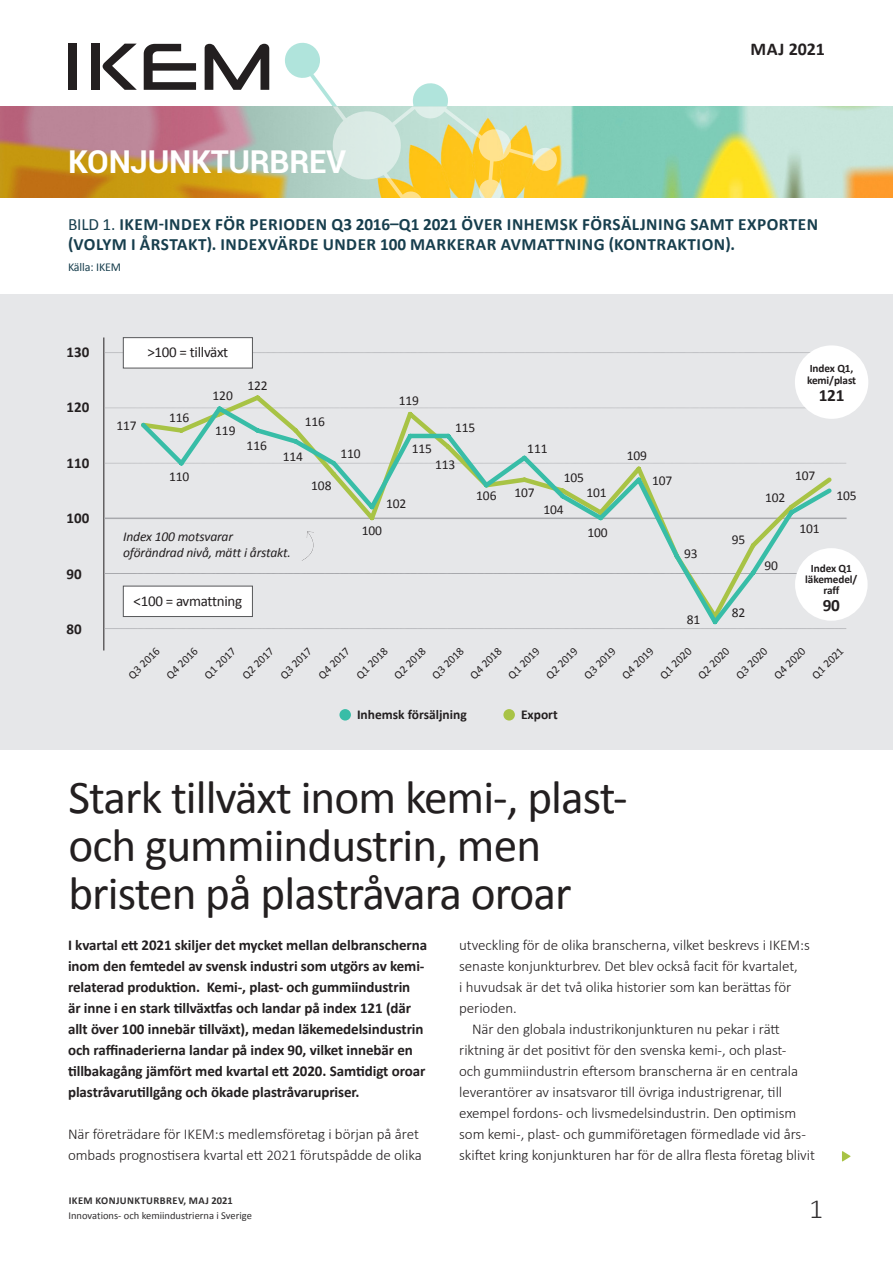
<style>
.page{position:relative;width:893px;height:1263px;background:#fff}
.page>*{position:absolute;margin:0;border:0;box-sizing:border-box;transform-origin:0 0}
.t1{font:47.25px/48px "Calibri";letter-spacing:-.02em;color:#231f20}
.t2{font:700 31.5px "Roboto";letter-spacing:-.01em;color:#fff}
.t3{font:300 27.75px "Calibri";color:#312f30}
.t4{font:700 18px "Calibri";letter-spacing:-.005em;color:#231f20}
.Brödtext{font:700 17.25px/20.2px "Calibri";letter-spacing:.03em;color:#173e4d}
.Brödtext-2{font:700 17.25px "Calibri";color:#231f20}
.t5{font:300 15px/21px "Calibri";letter-spacing:-.005em;color:#231f20}
.Brödtext-3{font:700 15px/21px "Calibri";letter-spacing:-.005em;color:#231f20}
.Brödtext-4{font:15px "Calibri";letter-spacing:-.02em;color:#231f20}
.Brödtext-5{font:13.5px "Calibri";letter-spacing:-.01em;color:#231f20}
.Brödtext-6{font:italic 13.5px/16.5px "Calibri";letter-spacing:-.01em;color:#231f20}
.Brödtext-7{font:700 13.5px "Calibri";color:#231f20}
.Brödtext-8{font:12px "Calibri";letter-spacing:-.01em;color:#173e4d}
.Brödtext-9{font:11.4px "Calibri";color:#231f20}
.Brödtext-10{font:700 11.25px/11.2px "Calibri";letter-spacing:-.01em;color:#231f20}
.t6{font:10.5px "Calibri";color:#312f30}
.t7{font:700 10.5px "Calibri";letter-spacing:.04em;color:#312f30}
.s1{font-weight:400}
</style>
<div class="page">
<svg style="left:842px;top:1151px;width:8px;height:11px"></svg>
<img style="left:0;top:106px;width:893px;height:92px">
<div style="left:68px;top:44px;width:9px;height:46px;background:#231f20"></div>
<div style="left:91px;top:44px;width:9px;height:46px;background:#231f20"></div>
<svg style="left:205px;top:44px;width:64px;height:46px"></svg>
<svg style="left:103px;top:44px;width:34px;height:46px"></svg>
<svg style="left:144px;top:44px;width:52px;height:46px"></svg>
<svg style="left:285px;top:42px;width:272px;height:156px"></svg>
<div style="left:0;top:294px;width:893px;height:455px;background:#e6e7e9"></div>
<hr style="left:104px;top:337px;width:1px;height:313px;background:#231f20">
<div style="left:102px;top:406px;width:745px;height:5px;background:#dadbdd"></div>
<div style="left:102px;top:461px;width:745px;height:5px;background:#fff;opacity:.12"></div>
<hr style="left:104px;top:518px;width:742px;height:1px;background:#a8a9ad">
<div style="left:102px;top:627px;width:745px;height:5px;background:#fff;opacity:.12"></div>
<hr style="left:102px;top:572px;width:745px;height:4px;background:#fff;opacity:.12">
<div style="left:102px;top:351px;width:745px;height:5px;background:#fff;opacity:.12"></div>
<div style="left:339px;top:709px;width:12px;height:11px;background:#38bda7;border-radius:50%"></div>
<div style="left:503px;top:709px;width:12px;height:11px;background:#a8c345;border-radius:50%"></div>
<div style="left:123px;top:337px;width:130px;height:31px;background:#fff;border:1px solid #57585a"></div>
<div style="left:123px;top:586px;width:130px;height:31px;background:#fff;border:1px solid #57585a"></div>
<svg style="left:137px;top:402px;width:698px;height:226px"></svg>
<div style="left:795px;top:345px;width:73px;height:74px;background:#fff;border-radius:50%"></div>
<div style="left:795px;top:548px;width:73px;height:73px;background:#fff;border-radius:50%"></div>
<p class="t2" style="left:68px;top:140px;width:280px">KONJUNKTURBREV</p>
<p class="t4" style="left:750px;top:38px;width:76px">MAJ 2021</p>
<p class="Brödtext" style="left:68px;top:214px;width:752px"><span class="s1">BILD 1.</span> IKEM-INDEX FÖR PERIODEN Q3 2016–Q1 2021 ÖVER INHEMSK FÖRSÄLJNING SAMT EXPORTEN (VOLYM I ÅRSTAKT). INDEXVÄRDE UNDER 100 MARKERAR AVMATTNING (KONTRAKTION).</p>
<p class="Brödtext-8" style="left:68px;top:259px;width:55px">Källa: IKEM</p>
<p class="Brödtext-3" style="left:67px;top:340px;width:24px">130</p>
<p class="Brödtext-3" style="left:67px;top:396px;width:24px">120</p>
<p class="Brödtext-3" style="left:67px;top:451px;width:24px">110</p>
<p class="Brödtext-3" style="left:67px;top:507px;width:24px">100</p>
<p class="Brödtext-3" style="left:67px;top:562px;width:17px">90</p>
<p class="Brödtext-3" style="left:67px;top:618px;width:17px">80</p>
<p class="Brödtext-4" style="left:147px;top:343px;width:82px">&gt;100 = tillväxt</p>
<p class="Brödtext-5" style="left:116px;top:417px;width:22px">117</p>
<p class="Brödtext-5" style="left:169px;top:409px;width:22px">116</p>
<p class="Brödtext-5" style="left:213px;top:387px;width:22px">120</p>
<p class="Brödtext-5" style="left:215px;top:422px;width:22px">119</p>
<p class="Brödtext-5" style="left:169px;top:468px;width:22px">110</p>
<p class="Brödtext-5" style="left:247px;top:377px;width:22px">122</p>
<p class="Brödtext-5" style="left:247px;top:437px;width:22px">116</p>
<p class="Brödtext-5" style="left:305px;top:413px;width:22px">116</p>
<p class="Brödtext-5" style="left:283px;top:448px;width:22px">114</p>
<p class="Brödtext-5" style="left:340px;top:445px;width:22px">110</p>
<p class="Brödtext-5" style="left:311px;top:477px;width:22px">108</p>
<p class="Brödtext-5" style="left:399px;top:393px;width:22px">119</p>
<p class="Brödtext-5" style="left:455px;top:419px;width:22px">115</p>
<p class="Brödtext-5" style="left:412px;top:440px;width:22px">115</p>
<p class="Brödtext-5" style="left:527px;top:440px;width:22px">111</p>
<p class="Brödtext-5" style="left:386px;top:496px;width:22px">102</p>
<p class="Brödtext-5" style="left:435px;top:456px;width:22px">113</p>
<p class="Brödtext-5" style="left:476px;top:487px;width:22px">106</p>
<p class="Brödtext-5" style="left:514px;top:484px;width:22px">107</p>
<p class="Brödtext-5" style="left:564px;top:469px;width:22px">105</p>
<p class="Brödtext-5" style="left:543px;top:501px;width:22px">104</p>
<p class="Brödtext-5" style="left:586px;top:484px;width:22px">101</p>
<p class="Brödtext-6" style="left:123px;top:528px;width:169px">Index 100 motsvarar oförändrad nivå, mätt i årstakt.</p>
<p class="Brödtext-4" style="left:134px;top:592px;width:110px">&lt;100 = avmattning</p>
<p class="Brödtext-5" style="left:362px;top:522px;width:22px">100</p>
<p class="Brödtext-5" style="left:587px;top:524px;width:22px">100</p>
<p class="Brödtext-5" style="left:627px;top:447px;width:22px">109</p>
<p class="Brödtext-5" style="left:652px;top:472px;width:22px">107</p>
<p class="Brödtext-5" style="left:684px;top:545px;width:15px">93</p>
<p class="Brödtext-5" style="left:687px;top:611px;width:15px">81</p>
<p class="Brödtext-10" style="left:807px;top:361px;width:51px;line-height:12px">Index Q1, kemi/plast</p>
<p class="Brödtext-2" style="left:819px;top:384px;width:27px">121</p>
<p class="Brödtext-5" style="left:732px;top:531px;width:15px">95</p>
<p class="Brödtext-5" style="left:732px;top:604px;width:15px">82</p>
<p class="Brödtext-5" style="left:765px;top:489px;width:22px">102</p>
<p class="Brödtext-5" style="left:765px;top:557px;width:15px">90</p>
<p class="Brödtext-5" style="left:795px;top:467px;width:22px">107</p>
<p class="Brödtext-5" style="left:799px;top:520px;width:22px">101</p>
<p class="Brödtext-5" style="left:836px;top:487px;width:22px">105</p>
<p class="Brödtext-10" style="left:805px;top:562px;width:54px;text-align:center">Index Q1 läkemedel/ raff</p>
<p class="Brödtext-2" style="left:823px;top:594px;width:19px">90</p>
<p class="Brödtext-9" style="left:125px;top:672px;width:41px;rotate:-45deg">Q3 2016</p>
<p class="Brödtext-9" style="left:163px;top:672px;width:41px;rotate:-45deg">Q4 2016</p>
<p class="Brödtext-9" style="left:201px;top:672px;width:41px;rotate:-45deg">Q1 2017</p>
<p class="Brödtext-9" style="left:239px;top:672px;width:41px;rotate:-45deg">Q2 2017</p>
<p class="Brödtext-9" style="left:277px;top:672px;width:41px;rotate:-45deg">Q3 2017</p>
<p class="Brödtext-9" style="left:315px;top:672px;width:41px;rotate:-45deg">Q4 2017</p>
<p class="Brödtext-9" style="left:353px;top:672px;width:41px;rotate:-45deg">Q1 2018</p>
<p class="Brödtext-9" style="left:391px;top:672px;width:41px;rotate:-45deg">Q2 2018</p>
<p class="Brödtext-9" style="left:429px;top:672px;width:41px;rotate:-45deg">Q3 2018</p>
<p class="Brödtext-9" style="left:467px;top:672px;width:41px;rotate:-45deg">Q4 2018</p>
<p class="Brödtext-9" style="left:505px;top:672px;width:41px;rotate:-45deg">Q1 2019</p>
<p class="Brödtext-9" style="left:543px;top:672px;width:41px;rotate:-45deg">Q2 2019</p>
<p class="Brödtext-9" style="left:581px;top:672px;width:41px;rotate:-45deg">Q3 2019</p>
<p class="Brödtext-9" style="left:619px;top:672px;width:41px;rotate:-45deg">Q4 2019</p>
<p class="Brödtext-9" style="left:657px;top:672px;width:41px;rotate:-45deg">Q1 2020</p>
<p class="Brödtext-9" style="left:695px;top:672px;width:41px;rotate:-45deg">Q2 2020</p>
<p class="Brödtext-9" style="left:733px;top:672px;width:41px;rotate:-45deg">Q3 2020</p>
<p class="Brödtext-9" style="left:771px;top:672px;width:41px;rotate:-45deg">Q4 2020</p>
<p class="Brödtext-9" style="left:809px;top:672px;width:41px;rotate:-45deg">Q1 2021</p>
<p class="Brödtext-7" style="left:357px;top:706px;width:111px">Inhemsk försäljning</p>
<p class="Brödtext-7" style="left:521px;top:706px;width:38px">Export</p>
<p class="t1" style="left:68px;top:771px;width:561px">Stark tillväxt inom kemi-, plast&shy;och gummiindustrin, men bristen på plastråvara oroar</p>
<p class="Brödtext-3" style="left:68px;top:934px;width:361px">I kvartal ett 2021 skiljer det mycket mellan delbranscherna inom den femtedel av svensk industri som utgörs av kemi&shy;relaterad produktion. Kemi-, plast- och gummiindustrin<br>är inne i en stark tillväxtfas och landar på index 121 (där allt över 100 innebär tillväxt), medan läkemedelsindustrin och raffinaderierna landar på index 90, vilket innebär en tillbakagång jämfört med kvartal ett 2020. Samtidigt oroar plastråvarutillgång och ökade plastråvarupriser.</p>
<p class="t5" style="left:68px;top:1123px;width:355px">När företrädare för IKEM:s medlemsföretag i början på året ombads prognostisera kvartal ett 2021 förutspådde de olika</p>
<p class="t5" style="left:459px;top:934px;width:352px">utveckling för de olika branscherna, vilket beskrevs i IKEM:s senaste konjunkturbrev. Det blev också facit för kvartalet,<br>i huvudsak är det två olika historier som kan berättas för perioden.</p>
<p class="t5" style="left:459px;top:1018px;width:357px;text-indent:13px">När den globala industrikonjunkturen nu pekar i rätt riktning är det positivt för den svenska kemi-, och plast-<br>och gummiindustrin eftersom branscherna är en centrala leverantörer av insatsvaror till övriga industrigrenar, till exempel fordons- och livsmedelsindustrin. Den optimism som kemi-, plast- och gummiföretagen förmedlade vid års&shy;skiftet kring konjunkturen har för de allra flesta företag blivit</p>
<p class="t7" style="left:69px;top:1194px;width:166px">IKEM KONJUNKTURBREV, MAJ 2021</p>
<p class="t6" style="left:68px;top:1209px;width:185px">Innovations- och kemiindustrierna i Sverige</p>
<p class="t3" style="left:809px;top:1191px;width:16px">1</p>
</div>
